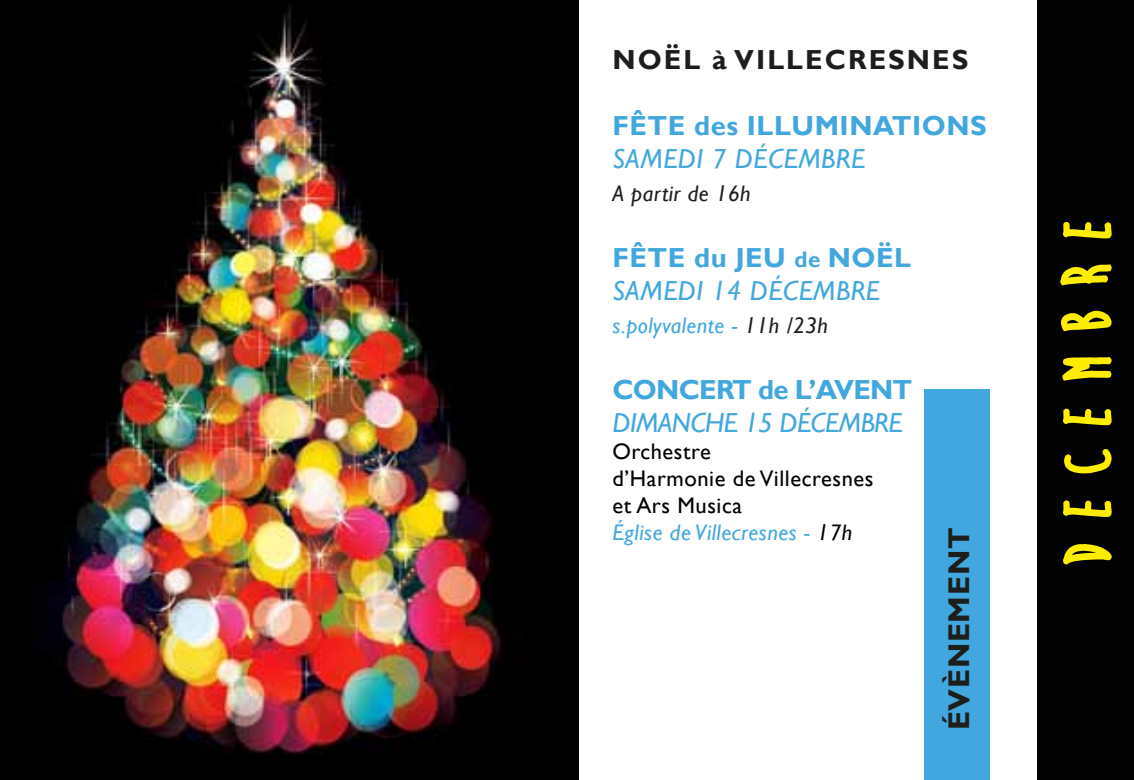
<style>
.page{position:relative;width:1134px;height:780px;background:#fff}
.page>*{position:absolute;margin:0;border:0;box-sizing:border-box;transform-origin:0 0}
.t1{font:700 30px "Gill Sans";letter-spacing:.025em;color:#1d1d1b}
.t2{font:italic 27.5px/33px "Gill Sans";letter-spacing:.02em;color:#41a7de}
.t3{font:700 27.5px "Gill Sans";letter-spacing:.02em;color:#41a7de}
.t4{font:italic 27.5px "Gill Sans";letter-spacing:-.015em;color:#41a7de}
.t5{font:700 27.5px "Gill Sans";letter-spacing:.075em;color:#1d1d1b}
.t6{font:700 27.5px "Gill Sans";letter-spacing:-.025em;color:#41a7de}
.t7{font:22.5px/27px "Gill Sans";letter-spacing:.025em;color:#020202}
.t8{font:italic 22.5px "Gill Sans";letter-spacing:.02em;color:#41a7de}
.t9{font:italic 22.5px "Gill Sans";letter-spacing:.02em;color:#1d1d1b}
.s1{font-weight:700;font-style:normal}
.s2{font-weight:700;font-style:normal;font-size:22.5px}
.s3{color:#1d1d1b}
.s4{font-style:italic;color:#41a7de}
.s5{font-style:italic}
</style>
<div class="page">
<div style="left:924px;top:389px;width:65px;height:391px;background:#41a7de"></div>
<div style="left:1037px;top:0;width:97px;height:780px;background:#020202"></div>
<svg style="left:1063px;top:544px;width:49px;height:21px"></svg>
<svg style="left:1062px;top:500px;width:50px;height:17px"></svg>
<svg style="left:1064px;top:449px;width:48px;height:25px"></svg>
<svg style="left:1063px;top:408px;width:49px;height:18px"></svg>
<svg style="left:1062px;top:357px;width:50px;height:24px"></svg>
<svg style="left:1061px;top:310px;width:51px;height:22px"></svg>
<svg style="left:1060px;top:264px;width:52px;height:22px"></svg>
<svg style="left:1063px;top:222px;width:49px;height:17px"></svg>
<img style="left:0;top:0;width:579px;height:780px">
<p class="t5" style="left:612px;top:43px;width:357px">NOËL à VILLECRESNES</p>
<p class="t3" style="left:612px;top:109px;width:376px">FÊTE des ILLUMINATIONS</p>
<p class="t2" style="left:612px;top:143px;width:254px">SAMEDI 7 DÉCEMBRE</p>
<p class="t9" style="left:612px;top:180px;width:140px">A partir de 16h</p>
<p class="t2" style="left:612px;top:242px;width:300px"><span class="s1">FÊTE du JEU</span> <span class="s2">de</span> <span class="s1">NOËL<br></span>SAMEDI 14 DÉCEMBRE</p>
<p class="t8" style="left:612px;top:312px;width:217px">s.polyvalente - <span class="s3">11h /23h</span></p>
<p class="t6" style="left:612px;top:373px;width:301px">CONCERT de L’AVENT</p>
<p class="t4" style="left:612px;top:407px;width:291px">DIMANCHE 15 DÉCEMBRE</p>
<p class="t7" style="left:612px;top:439px;width:263px">Orchestre<br>d’Harmonie de Villecresnes et Ars Musica<br><span class="s4">Église de Villecresnes -</span> <span class="s5">17h</span></p>
<h1 class="t1" style="left:941px;top:730px;width:204px;rotate:-90deg">ÉVÈNEMENT</h1>
</div>
